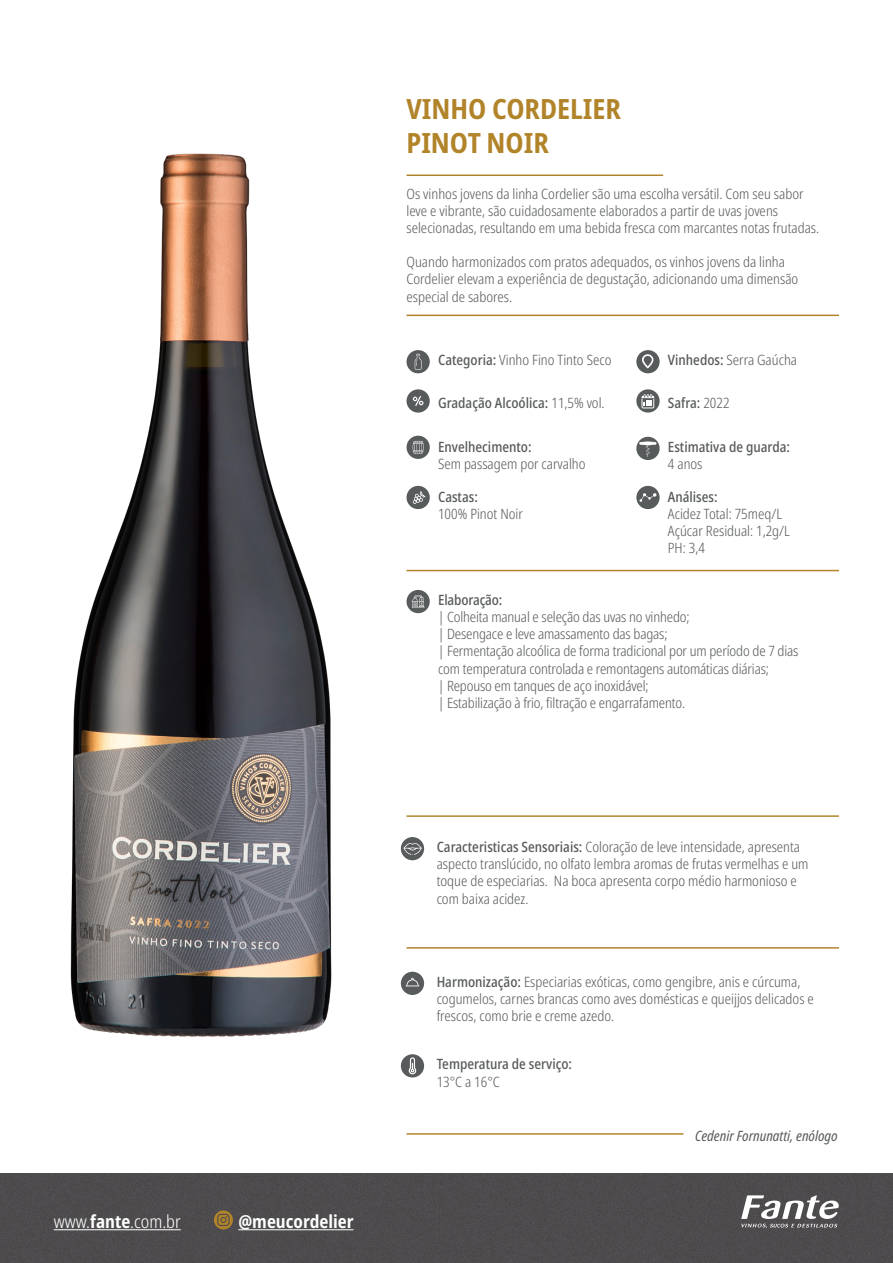
<style>
.page{position:relative;width:893px;height:1263px;background:#fff}
.page>*{position:absolute;margin:0;border:0;box-sizing:border-box;transform-origin:0 0}
.t1{font:700 condensed 27.9px "Noto Sans";color:#b2842a}
.t2{font:300 condensed 18px "Noto Sans";color:#fff}
.t3{font:700 condensed 18px "Noto Sans";color:#fff}
.t4{font:300 condensed 14.25px/17.1px "Noto Sans";color:#585b5c}
.t5{font:500 condensed 14.25px/17.1px "Noto Sans";color:#585b5c}
.t6{font:italic condensed 14.25px "Noto Sans";color:#585b5c}
.s1{font-weight:700}
.s2{font-weight:500}
.s3{font-weight:300}
</style>
<div class="page">
<div style="left:0;top:1174px;width:893px;height:89px;background:#4d4b4d"></div>
<hr style="left:54px;top:1229px;width:127px;height:1px;background:#fff">
<hr style="left:238px;top:1229px;width:116px;height:1px;background:#fff">
<svg style="left:741px;top:1195px;width:98px;height:34px"></svg>
<svg style="left:214px;top:1210px;width:19px;height:19px"></svg>
<hr style="left:406px;top:315px;width:433px;height:1px;background:#b2842a">
<hr style="left:406px;top:570px;width:433px;height:1px;background:#b2842a">
<hr style="left:406px;top:947px;width:433px;height:1px;background:#b2842a">
<div style="left:401px;top:1054px;width:23px;height:23px;background:#585b5c;border-radius:50%"></div>
<svg style="left:636px;top:350px;width:24px;height:23px"></svg>
<svg style="left:636px;top:389px;width:24px;height:24px"></svg>
<svg style="left:636px;top:437px;width:24px;height:23px"></svg>
<div style="left:636px;top:486px;width:24px;height:23px;background:#585b5c;border-radius:50%"></div>
<hr style="left:406px;top:1133px;width:277px;height:2px;background:#b2842a">
<hr style="left:406px;top:815px;width:433px;height:2px;background:#b2842a">
<svg style="left:639px;top:441px;width:17px;height:16px"></svg>
<svg style="left:639px;top:493px;width:17px;height:9px"></svg>
<svg style="left:641px;top:394px;width:13px;height:14px"></svg>
<svg style="left:639px;top:351px;width:17px;height:20px"></svg>
<svg style="left:409px;top:1057px;width:7px;height:18px"></svg>
<hr style="left:406px;top:175px;width:257px;height:1px;background:#b2842a">
<img style="left:70px;top:153px;width:438px;height:902px">
<p class="t2" style="left:54px;top:1209px;width:128px">www.<span class="s1">fante</span>.com.br</p>
<p class="t3" style="left:238px;top:1208px;width:117px">@meucordelier</p>
<p class="t1" style="left:406px;top:89px;width:216px">VINHO CORDELIER</p>
<p class="t1" style="left:406px;top:122px;width:144px">PINOT NOIR</p>
<p class="t4" style="left:406px;top:186px;width:414px">Os vinhos jovens da linha Cordelier são uma escolha versátil. Com seu sabor leve e vibrante, são cuidadosamente elaborados a partir de uvas jovens selecionadas, resultando em uma bebida fresca com marcantes notas frutadas.</p>
<p class="t4" style="left:406px;top:254px;width:393px">Quando harmonizados com pratos adequados, os vinhos jovens da linha<br>Cordelier elevam a experiência de degustação, adicionando uma dimensão especial de sabores.</p>
<p class="t4" style="left:438px;top:352px;width:175px"><span class="s2">Categoria:</span> Vinho Fino Tinto Seco</p>
<p class="t4" style="left:668px;top:352px;width:131px"><span class="s2">Vinhedos:</span> Serra Gaúcha</p>
<p class="t5" style="left:438px;top:395px;width:168px">Gradação Alcoólica: <span class="s3">11,5% vol.</span></p>
<p class="t5" style="left:668px;top:395px;width:63px">Safra: <span class="s3">2022</span></p>
<p class="t5" style="left:438px;top:438px;width:95px">Envelhecimento:</p>
<p class="t4" style="left:438px;top:455px;width:149px">Sem passagem por carvalho</p>
<p class="t5" style="left:438px;top:488px;width:41px">Castas:</p>
<p class="t4" style="left:438px;top:506px;width:86px">100% Pinot Noir</p>
<p class="t5" style="left:668px;top:438px;width:124px">Estimativa de guarda:<br><span class="s3">4 anos</span></p>
<p class="t4" style="left:668px;top:489px;width:116px"><span class="s2">Análises:<br></span>Acidez Total: 75meq/L</p>
<p class="t4" style="left:668px;top:523px;width:124px">Açúcar Residual: 1,2g/L</p>
<p class="t4" style="left:668px;top:540px;width:38px">PH: 3,4</p>
<p class="t5" style="left:438px;top:592px;width:66px">Elaboração:</p>
<p class="t4" style="left:438px;top:609px;width:362px">| Colheita manual e seleção das uvas no vinhedo;<br>| Desengace e leve amassamento das bagas;<br>| Fermentação alcoólica de forma tradicional por um período de 7 dias com temperatura controlada e remontagens automáticas diárias;<br>| Repouso em tanques de aço inoxidável;<br>| Estabilização à frio, filtração e engarrafamento.</p>
<p class="t4" style="left:437px;top:839px;width:373px"><span class="s2">Caracteristicas Sensoriais:</span> Coloração de leve intensidade, apresenta aspecto translúcido, no olfato lembra aromas de frutas vermelhas e um toque de especiarias. Na boca apresenta corpo médio harmonioso e com baixa acidez.</p>
<p class="t4" style="left:437px;top:973px;width:379px"><span class="s2">Harmonização:</span> Especiarias exóticas, como gengibre, anis e cúrcuma, cogumelos, carnes brancas como aves domésticas e queijjos delicados e frescos, como brie e creme azedo.</p>
<p class="t5" style="left:437px;top:1056px;width:137px">Temperatura de serviço:</p>
<p class="t4" style="left:437px;top:1073px;width:65px">13°C a 16°C</p>
<p class="t6" style="left:695px;top:1125px;width:144px">Cedenir Fornunatti, enólogo</p>
</div>
